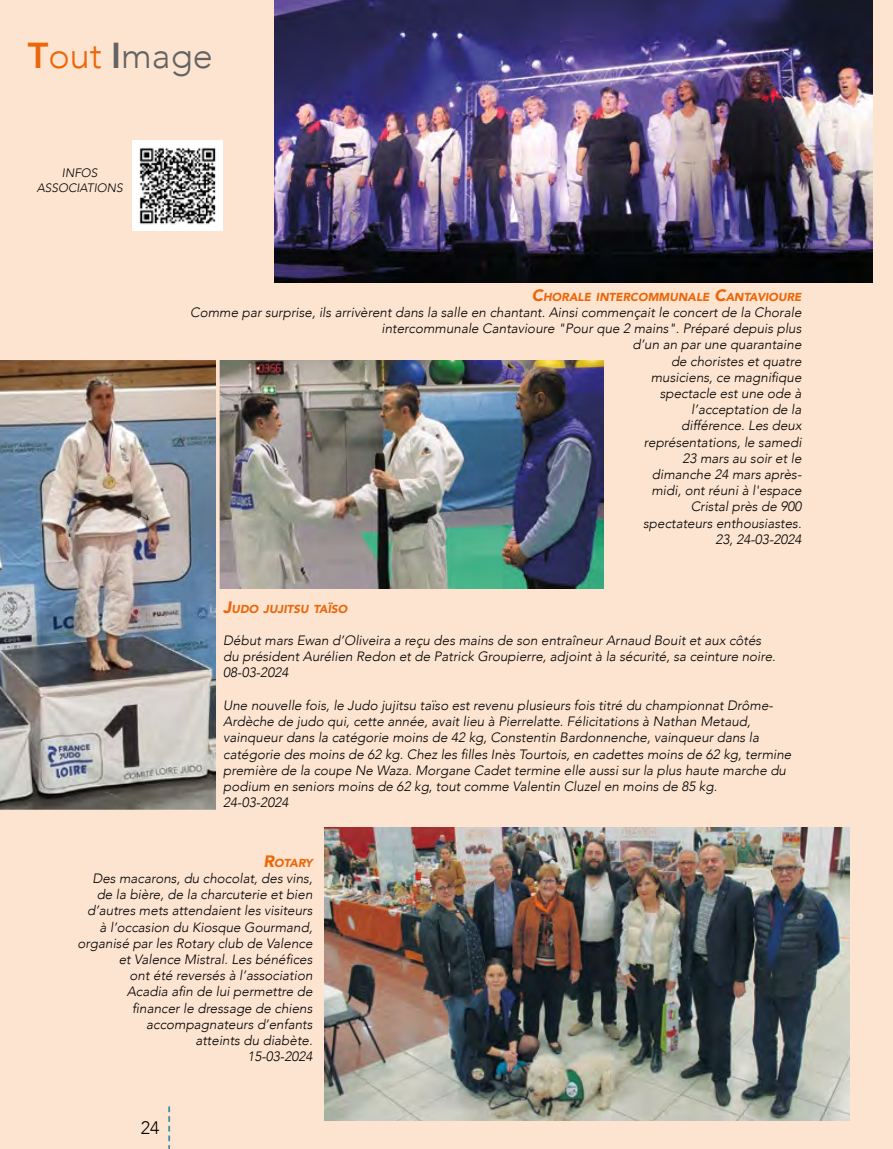
<style>
.page{position:relative;width:893px;height:1149px;background:#fff}
.page>*{position:absolute;margin:0;border:0;box-sizing:border-box;transform-origin:0 0}
.t1{font:300 36px "Avenir";color:#646363}
.t2{font:300 18px "Avenir";color:#000}
.t3{font:italic 300 13.5px/16.2px "Avenir";color:#000}
.t4{font:italic 300 12.15px/14.5px "Avenir";color:#000;text-align:center}
.t5{font:italic 900 11.55px "Avenir";color:#ec6608}
.s1{font-weight:800;color:#ec6608}
.s2{color:#ec6608}
.s3{font-weight:800}
.s4{font-size:16.5px}
</style>
<div class="page">
<div style="left:0;top:0;width:893px;height:1148px;background:#fde4d0"></div>
<img style="left:274px;top:0;width:599px;height:282px">
<img style="left:221px;top:360px;width:383px;height:228px">
<img style="left:325px;top:827px;width:525px;height:293px">
<img style="left:132px;top:140px;width:90px;height:90px">
<img style="left:0;top:360px;width:221px;height:450px">
<svg style="left:168px;top:1106px;width:2px;height:42px"></svg>
<h1 class="t1" style="left:28px;top:35px;width:186px"><span class="s1">T</span><span class="s2">out</span> <span class="s3">I</span>mage</h1>
<p class="t4" style="left:37px;top:165px;width:87px">INFOS<br>ASSOCIATIONS</p>
<p class="t5" style="left:532px;top:287px;width:271px"><span class="s4">C</span>HORALE INTERCOMMUNALE <span class="s4">C</span>ANTAVIOURE</p>
<p class="t3" style="left:190px;top:304px;width:613px;text-align:right">Comme par surprise, ils arrivèrent dans la salle en chantant. Ainsi commençait le concert de la Chorale intercommunale Cantavioure "Pour que 2 mains". Préparé depuis plus<br>d’un an par une quarantaine<br>de choristes et quatre<br>musiciens, ce magnifique<br>spectacle est une ode à<br>l’acceptation de la<br>différence. Les deux<br>représentations, le samedi<br>23 mars au soir et le<br>dimanche 24 mars après-<br>midi, ont réuni à l'espace<br>Cristal près de 900<br>spectateurs enthousiastes.<br>23, 24-03-2024</p>
<p class="t5" style="left:223px;top:599px;width:126px"><span class="s4">J</span>UDO JUJITSU TAÏSO</p>
<p class="t3" style="left:223px;top:632px;width:554px">Début mars Ewan d’Oliveira a reçu des mains de son entraîneur Arnaud Bouit et aux côtés du président Aurélien Redon et de Patrick Groupierre, adjoint à la sécurité, sa ceinture noire.<br>08-03-2024</p>
<p class="t3" style="left:223px;top:697px;width:570px">Une nouvelle fois, le Judo jujitsu taïso est revenu plusieurs fois titré du championnat Drôme-Ardèche de judo qui, cette année, avait lieu à Pierrelatte. Félicitations à Nathan Metaud, vainqueur dans la catégorie moins de 42 kg, Constentin Bardonnenche, vainqueur dans la catégorie des moins de 62 kg. Chez les filles Inès Tourtois, en cadettes moins de 62 kg, termine première de la coupe Ne Waza. Morgane Cadet termine elle aussi sur la plus haute marche du podium en seniors moins de 62 kg, tout comme Valentin Cluzel en moins de 85 kg.<br>24-03-2024</p>
<p class="t5" style="left:264px;top:852px;width:50px"><span class="s4">R</span>OTARY</p>
<p class="t3" style="left:77px;top:869px;width:237px;text-align:right">Des macarons, du chocolat, des vins, de la bière, de la charcuterie et bien d’autres mets attendaient les visiteurs à l’occasion du Kiosque Gourmand, organisé par les Rotary club de Valence et Valence Mistral. Les bénéfices<br>ont été reversés à l’association<br>Acadia afin de lui permettre de financer le dressage de chiens accompagnateurs d’enfants<br>atteints du diabète.<br>15-03-2024</p>
<h2 class="t2" style="left:141px;top:1116px;width:20px">24</h2>
</div>
